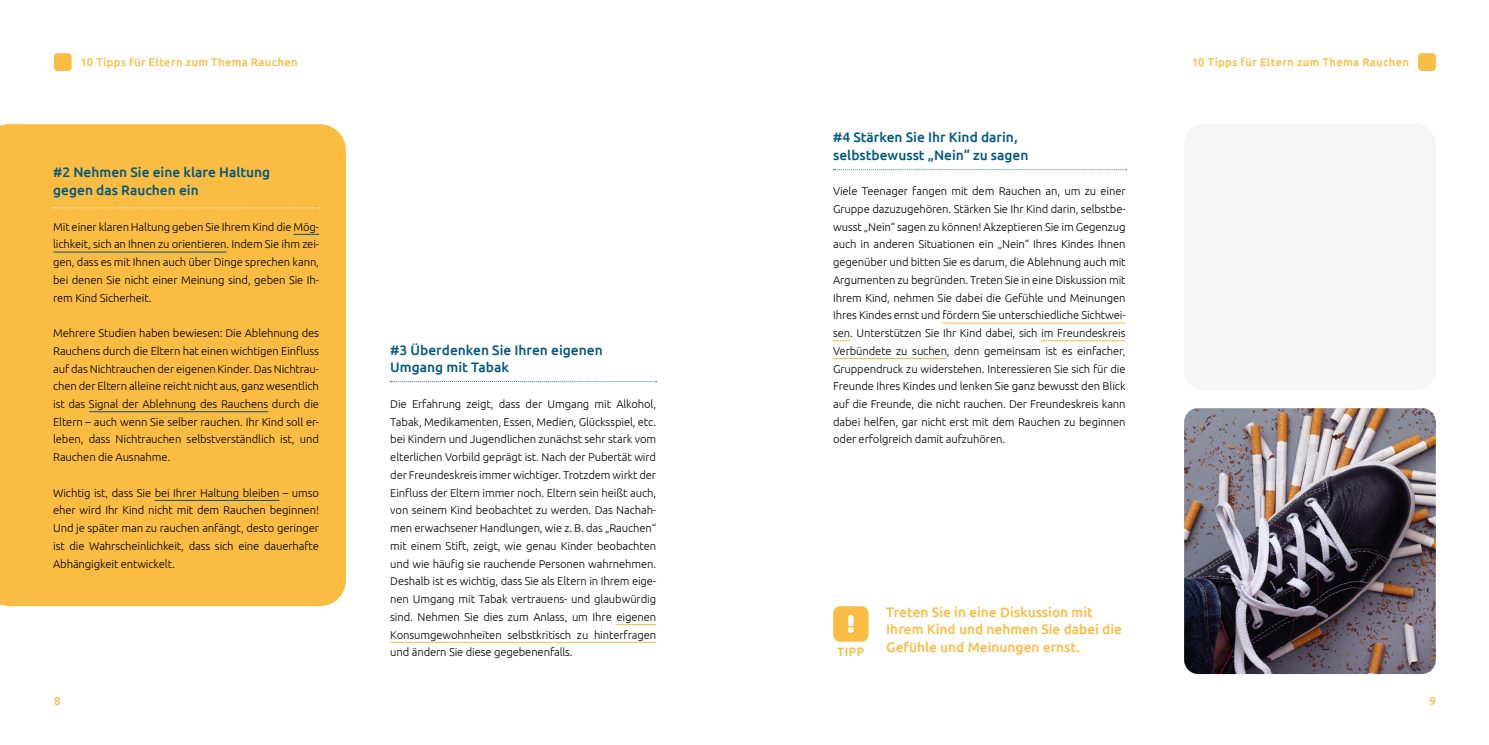
<style>
.page{position:relative;width:1489px;height:745px;background:#fff}
.page>*{position:absolute;margin:0;border:0;box-sizing:border-box;transform-origin:0 0}
.t1{font:500 13.75px/17.8px "Ubuntu";color:#005880}
.t2{font:500 13.75px/17.5px "Ubuntu";color:#fbbc43}
.t3{font:300 11.25px/17.8px "Ubuntu";letter-spacing:-.01em;color:#000;text-align:justify}
.t4{font:500 11.25px "Ubuntu";letter-spacing:.03em;color:#fbbc43}
.t5{font:300 11.25px "Cocogoose Pro";color:#fbbc43}
</style>
<div class="page">
<div style="left:1417px;top:53px;width:18px;height:18px;background:#fbbc43;border-radius:4px"></div>
<div style="left:54px;top:53px;width:18px;height:18px;background:#fbbc43;border-radius:4px"></div>
<div style="left:0;top:124px;width:346px;height:481px;background:#fbbc43"></div>
<svg style="left:293px;top:234px;width:26px;height:1px"></svg>
<hr style="left:53px;top:252px;width:173px;height:1px;background:#005880">
<hr style="left:89px;top:411px;width:179px;height:1px;background:#005880">
<hr style="left:155px;top:500px;width:124px;height:1px;background:#005880">
<hr style="left:616px;top:624px;width:40px;height:1px;background:#fbbc43">
<hr style="left:390px;top:641px;width:266px;height:1px;background:#fbbc43">
<hr style="left:942px;top:322px;width:183px;height:1px;background:#fbbc43">
<svg style="left:833px;top:340px;width:17px;height:1px"></svg>
<hr style="left:1041px;top:340px;width:84px;height:1px;background:#fbbc43">
<hr style="left:833px;top:358px;width:113px;height:1px;background:#fbbc43">
<svg style="left:53px;top:207px;width:267px;height:1px"></svg>
<svg style="left:390px;top:381px;width:266px;height:1px"></svg>
<svg style="left:833px;top:169px;width:293px;height:1px"></svg>
<div style="left:833px;top:605px;width:35px;height:36px;background:#fbbc43;border-radius:7px"></div>
<div style="left:848px;top:614px;width:5px;height:11px;background:#fff;border-radius:2px"></div>
<svg style="left:848px;top:627px;width:5px;height:5px"></svg>
<img style="left:1184px;top:408px;width:251px;height:265px">
<div style="left:1183px;top:124px;width:252px;height:266px;background:#f6f6f6;border-radius:20px"></div>
<p class="t4" style="left:80px;top:55px;width:219px">10 Tipps für Eltern zum Thema Rauchen</p>
<p class="t1" style="left:53px;top:163px;width:219px">#2 Nehmen Sie eine klare Haltung gegen das Rauchen ein</p>
<p class="t3" style="left:53px;top:217px;width:267px">Mit einer klaren Haltung geben Sie Ihrem Kind die Mög&shy;lichkeit, sich an Ihnen zu orientieren. Indem Sie ihm zei&shy;gen, dass es mit Ihnen auch über Dinge sprechen kann, bei denen Sie nicht einer Meinung sind, geben Sie Ih&shy;rem Kind Sicherheit.</p>
<p class="t3" style="left:53px;top:323px;width:267px">Mehrere Studien haben bewiesen: Die Ablehnung des Rauchens durch die Eltern hat einen wichtigen Einfluss auf das Nichtrauchen der eigenen Kinder. Das Nichtrau&shy;chen der Eltern alleine reicht nicht aus, ganz wesentlich ist das Signal der Ablehnung des Rauchens durch die Eltern – auch wenn Sie selber rauchen. Ihr Kind soll er&shy;leben, dass Nichtrauchen selbstverständlich ist, und Rauchen die Ausnahme.</p>
<p class="t3" style="left:53px;top:483px;width:267px">Wichtig ist, dass Sie bei Ihrer Haltung bleiben – umso eher wird Ihr Kind nicht mit dem Rauchen beginnen!<br>Und je später man zu rauchen anfängt, desto geringer ist die Wahrscheinlichkeit, dass sich eine dauerhafte Abhängigkeit entwickelt.</p>
<p class="t4" style="left:54px;top:693px;width:8px">8</p>
<p class="t1" style="left:390px;top:340px;width:214px">#3 Überdenken Sie Ihren eigenen<br>Umgang mit Tabak</p>
<p class="t3" style="left:390px;top:394px;width:267px">Die Erfahrung zeigt, dass der Umgang mit Alkohol, Tabak, Medikamenten, Essen, Medien, Glücksspiel, etc. bei Kindern und Jugendlichen zunächst sehr stark vom elterlichen Vorbild geprägt ist. Nach der Pubertät wird der Freundeskreis immer wichtiger. Trotzdem wirkt der Einfluss der Eltern immer noch. Eltern sein heißt auch, von seinem Kind beobachtet zu werden. Das Nachah&shy;men erwachsener Handlungen, wie z. B. das „Rauchen“ mit einem Stift, zeigt, wie genau Kinder beobachten und wie häufig sie rauchende Personen wahrnehmen.<br>Deshalb ist es wichtig, dass Sie als Eltern in Ihrem eige&shy;nen Umgang mit Tabak vertrauens- und glaubwürdig sind. Nehmen Sie dies zum Anlass, um Ihre eigenen Konsumgewohnheiten selbstkritisch zu hinterfragen und ändern Sie diese gegebenenfalls.</p>
<p class="t1" style="left:833px;top:127px;width:197px">#4 Stärken Sie Ihr Kind darin, selbstbewusst „Nein“ zu sagen</p>
<p class="t3" style="left:833px;top:182px;width:294px">Viele Teenager fangen mit dem Rauchen an, um zu einer Gruppe dazuzugehören. Stärken Sie Ihr Kind darin, selbstbe&shy;wusst „Nein“ sagen zu können! Akzeptieren Sie im Gegenzug auch in anderen Situationen ein „Nein“ Ihres Kindes Ihnen gegenüber und bitten Sie es darum, die Ablehnung auch mit Argumenten zu begründen. Treten Sie in eine Diskussion mit Ihrem Kind, nehmen Sie dabei die Gefühle und Meinungen Ihres Kindes ernst und fördern Sie unterschiedliche Sichtwei&shy;sen. Unterstützen Sie Ihr Kind dabei, sich im Freundeskreis Verbündete zu suchen, denn gemeinsam ist es einfacher, Gruppendruck zu widerstehen. Interessieren Sie sich für die Freunde Ihres Kindes und lenken Sie ganz bewusst den Blick auf die Freunde, die nicht rauchen. Der Freundeskreis kann dabei helfen, gar nicht erst mit dem Rauchen zu beginnen oder erfolgreich damit aufzuhören.</p>
<p class="t5" style="left:837px;top:644px;width:28px">TIPP</p>
<p class="t2" style="left:886px;top:602px;width:237px">Treten Sie in eine Diskussion mit<br>Ihrem Kind und nehmen Sie dabei die<br>Gefühle und Meinungen ernst.</p>
<p class="t4" style="left:1191px;top:55px;width:219px">10 Tipps für Eltern zum Thema Rauchen</p>
<p class="t4" style="left:1429px;top:693px;width:8px">9</p>
</div>
